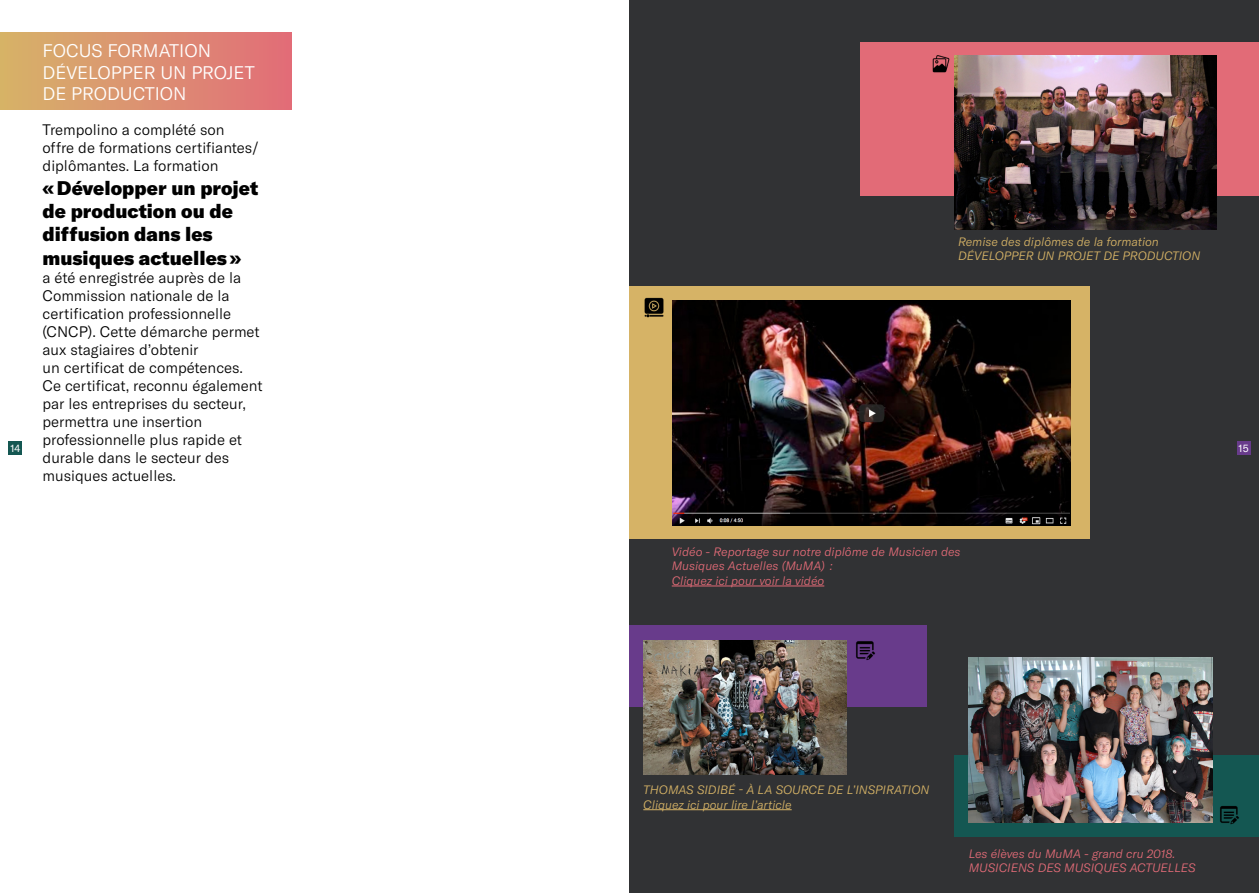
<style>
.page{position:relative;width:1259px;height:893px;background:#fff}
.page>*{position:absolute;margin:0;border:0;box-sizing:border-box;transform-origin:0 0}
.t1{font:900 19.5px/23.4px "GT America";color:#000}
.t2{font:300 18px/21.6px "GT America";color:#fff}
.t3{font:300 15px/18px "GT America";color:#000}
.t4{font:italic 300 12px/14.4px "GT America";color:#e26b77}
.t5{font:italic 300 12px/14.4px "GT America";color:#d6b366}
.t6{font:10.5px "GT America";color:#fff}
</style>
<div class="page">
<div style="left:629px;top:0;width:630px;height:893px;background:#313234"></div>
<div style="left:8px;top:441px;width:14px;height:14px;background:#145752"></div>
<div style="left:1236px;top:441px;width:14px;height:14px;background:#683b8b"></div>
<div style="left:0;top:33px;width:291px;height:76px;background:linear-gradient(to right,#d6b369,#e26d79)"></div>
<div style="left:860px;top:43px;width:399px;height:153px;background:#e26b77"></div>
<div style="left:629px;top:286px;width:461px;height:253px;background:#d6b366"></div>
<hr style="left:672px;top:586px;width:152px;height:1px;background:#e26b77">
<img style="left:955px;top:55px;width:261px;height:175px">
<div style="left:629px;top:626px;width:298px;height:81px;background:#683b8b"></div>
<img style="left:643px;top:640px;width:203px;height:134px">
<hr style="left:643px;top:809px;width:148px;height:1px;background:#d6b366">
<div style="left:955px;top:755px;width:304px;height:81px;background:#145752"></div>
<img style="left:968px;top:658px;width:244px;height:164px">
<img style="left:932px;top:55px;width:23px;height:22px">
<img style="left:856px;top:641px;width:19px;height:19px">
<img style="left:1220px;top:806px;width:19px;height:18px">
<img style="left:644px;top:297px;width:20px;height:21px">
<img style="left:672px;top:301px;width:398px;height:224px">
<p class="t2" style="left:43px;top:40px;width:214px">FOCUS FORMATION<br>DÉVELOPPER UN PROJET<br>DE PRODUCTION</p>
<p class="t3" style="left:43px;top:121px;width:218px">Trempolino a complété son offre de formations certifiantes/ diplômantes. La formation</p>
<h1 class="t1" style="left:43px;top:175px;width:217px">«Développer un projet de production ou de diffusion dans les musiques actuelles»</h1>
<p class="t3" style="left:43px;top:268px;width:221px">a été enregistrée auprès de la<br>Commission nationale de la certification professionnelle (CNCP). Cette démarche permet aux stagiaires d’obtenir<br>un certificat de compétences.<br>Ce certificat, reconnu également par les entreprises du secteur, permettra une insertion professionnelle plus rapide et durable dans le secteur des musiques actuelles.</p>
<p class="t5" style="left:958px;top:234px;width:244px">Remise des diplômes de la formation<br>DÉVELOPPER UN PROJET DE PRODUCTION</p>
<p class="t6" style="left:10px;top:442px;width:11px">14</p>
<p class="t6" style="left:1238px;top:442px;width:12px">15</p>
<p class="t4" style="left:672px;top:545px;width:290px">Vidéo - Reportage sur notre diplôme de Musicien des<br>Musiques Actuelles (MuMA) :<br>Cliquez ici pour voir la vidéo</p>
<p class="t5" style="left:643px;top:783px;width:287px">THOMAS SIDIBÉ - À LA SOURCE DE L’INSPIRATION<br>Cliquez ici pour lire l’article</p>
<p class="t4" style="left:968px;top:846px;width:228px">Les élèves du MuMA - grand cru 2018.<br>MUSICIENS DES MUSIQUES ACTUELLES</p>
</div>
